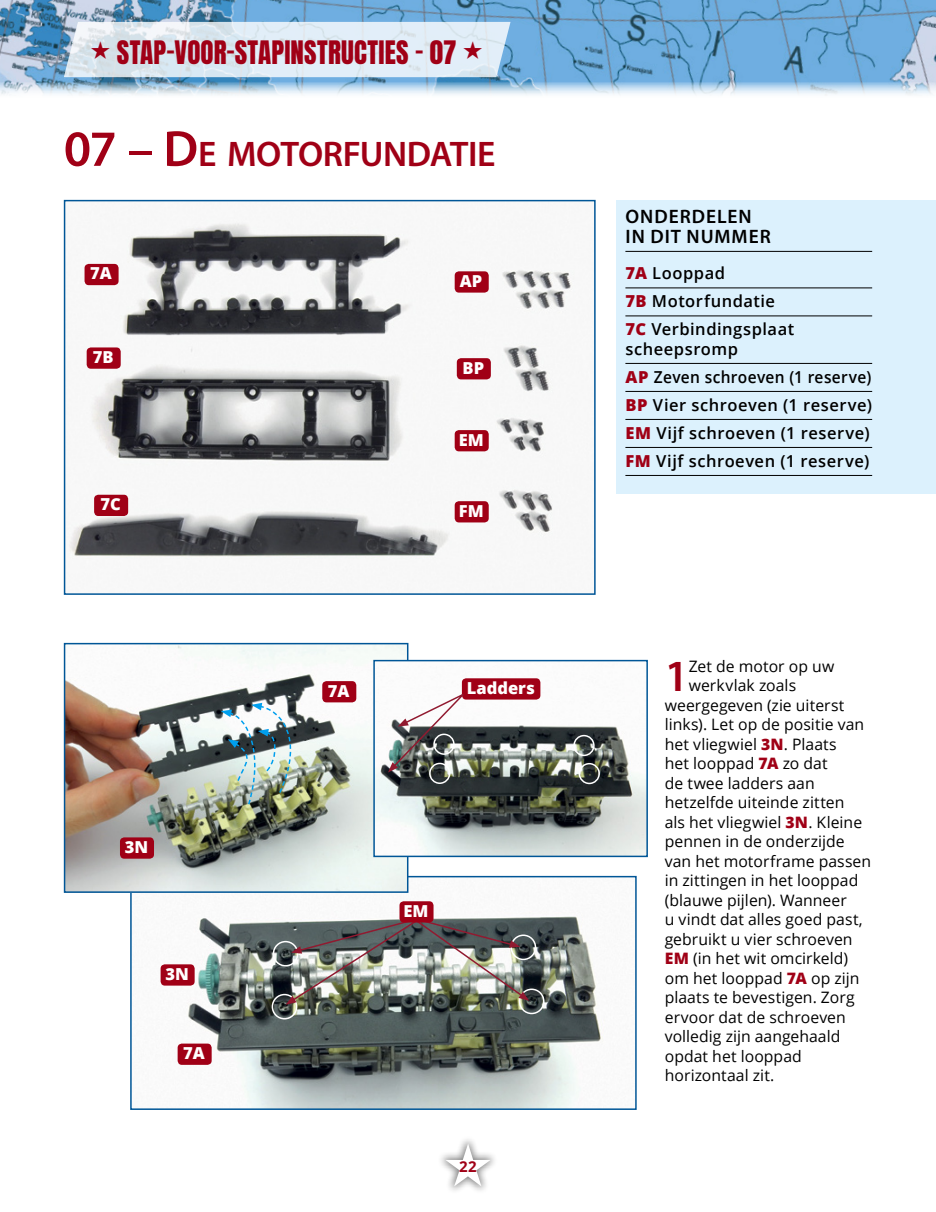
<style>
.page{position:relative;width:936px;height:1212px;background:#fff}
.page>*{position:absolute;margin:0;border:0;box-sizing:border-box;transform-origin:0 0}
.t1{font:600 44.7px "Myriad Pro";color:#a00016}
.t2{font:600 35.7px "Myriad Pro";letter-spacing:-.015em;color:#a00016}
.t3{font:27px "Anton";letter-spacing:.01em;color:#a00016}
.t4{font:600 19.5px/19.5px "Myriad Pro";letter-spacing:.05em;color:#000}
.t5{font:600 16.5px/28px "Open Sans";letter-spacing:.03em;color:#000}
.t6{font:800 16.5px "Open Sans";color:#fff}
.t7{font:15.75px "Open Sans";letter-spacing:.005em;color:#000}
.t8{font:700 15px "Open Sans";color:#a00016}
.s1{font-size:51px}
.s2{color:#fff}
.s3{font-weight:800;color:#a00016}
</style>
<div class="page">
<div style="left:617px;top:200px;width:318px;height:293px;background:#dcf1fd"></div>
<hr style="left:625px;top:251px;width:247px;height:1px;background:#000">
<hr style="left:625px;top:287px;width:247px;height:1px;background:#000">
<hr style="left:625px;top:315px;width:247px;height:1px;background:#000">
<hr style="left:625px;top:363px;width:247px;height:1px;background:#000">
<hr style="left:625px;top:391px;width:247px;height:1px;background:#000">
<hr style="left:625px;top:419px;width:247px;height:1px;background:#000">
<hr style="left:625px;top:447px;width:247px;height:1px;background:#000">
<hr style="left:625px;top:475px;width:247px;height:1px;background:#000">
<img style="left:69px;top:223px;width:505px;height:336px">
<div style="left:64px;top:200px;width:531px;height:395px;border:2px solid #005697"></div>
<div style="left:84px;top:264px;width:35px;height:21px;background:#a00016;border-radius:4px"></div>
<div style="left:454px;top:271px;width:34px;height:22px;background:#a00016;border-radius:4px"></div>
<div style="left:457px;top:358px;width:34px;height:21px;background:#a00016;border-radius:4px"></div>
<div style="left:454px;top:430px;width:34px;height:21px;background:#a00016;border-radius:4px"></div>
<div style="left:454px;top:501px;width:34px;height:21px;background:#a00016;border-radius:4px"></div>
<div style="left:87px;top:347px;width:34px;height:22px;background:#a00016;border-radius:4px"></div>
<div style="left:94px;top:495px;width:34px;height:21px;background:#a00016;border-radius:4px"></div>
<img style="left:160px;top:879px;width:445px;height:228px">
<div style="left:130px;top:876px;width:506px;height:234px;border:2px solid #005697"></div>
<div style="left:273px;top:941px;width:25px;height:25px;border:2px solid #fff;border-radius:50%"></div>
<div style="left:510px;top:934px;width:26px;height:26px;border:2px solid #fff;border-radius:50%"></div>
<div style="left:519px;top:988px;width:25px;height:26px;border:2px solid #fff;border-radius:50%"></div>
<div style="left:271px;top:994px;width:26px;height:25px;border:2px solid #fff;border-radius:50%"></div>
<img style="left:286px;top:917px;width:243px;height:88px">
<div style="left:399px;top:901px;width:34px;height:21px;background:#a00016;border-radius:4px"></div>
<div style="left:178px;top:1043px;width:34px;height:22px;background:#a00016;border-radius:4px"></div>
<div style="left:161px;top:964px;width:34px;height:21px;background:#a00016;border-radius:4px"></div>
<img style="left:67px;top:646px;width:338px;height:244px">
<div style="left:64px;top:643px;width:344px;height:250px;border:2px solid #005697"></div>
<img style="left:376px;top:663px;width:269px;height:191px">
<div style="left:373px;top:660px;width:275px;height:197px;border:2px solid #005697"></div>
<div style="left:429px;top:763px;width:21px;height:21px;border:2px solid #fff;border-radius:50%"></div>
<div style="left:578px;top:763px;width:22px;height:21px;border:2px solid #fff;border-radius:50%"></div>
<div style="left:573px;top:735px;width:21px;height:21px;border:2px solid #fff;border-radius:50%"></div>
<div style="left:462px;top:678px;width:78px;height:21px;background:#a00016;border-radius:4px"></div>
<img style="left:388px;top:689px;width:82px;height:83px">
<div style="left:120px;top:837px;width:34px;height:22px;background:#a00016;border-radius:4px"></div>
<div style="left:322px;top:681px;width:34px;height:21px;background:#a00016;border-radius:4px"></div>
<img style="left:221px;top:703px;width:83px;height:103px">
<div style="left:437px;top:1134px;width:62px;height:60px;background:#000;opacity:.5"></div>
<img style="left:0;top:0;width:935px;height:95px">
<svg style="left:64px;top:22px;width:446px;height:55px;background:#dbe7f1"></svg>
<h3 class="t3" style="left:90px;top:39px;width:394px">• STAP-VOOR-STAPINSTRUCTIES – 07 •</h3>
<h2 class="t2" style="left:64px;top:134px;width:433px"><span class="s1">07</span> <span class="s1">–</span> <span class="s1">D</span>E MOTORFUNDATIE</h2>
<p class="t6" style="left:90px;top:261px;width:23px">7A</p>
<p class="t6" style="left:93px;top:344px;width:22px">7B</p>
<p class="t6" style="left:100px;top:492px;width:22px">7C</p>
<p class="t6" style="left:125px;top:834px;width:25px">3N</p>
<p class="t6" style="left:165px;top:961px;width:25px">3N</p>
<p class="t6" style="left:183px;top:1040px;width:23px">7A</p>
<p class="t6" style="left:328px;top:678px;width:23px">7A</p>
<p class="t6" style="left:460px;top:268px;width:24px">AP</p>
<p class="t6" style="left:462px;top:355px;width:23px">BP</p>
<p class="t6" style="left:458px;top:427px;width:27px">EM</p>
<p class="t6" style="left:458px;top:498px;width:26px">FM</p>
<p class="t6" style="left:467px;top:675px;width:69px">ladders</p>
<p class="t6" style="left:403px;top:898px;width:27px">EM</p>
<p class="t8" style="left:443px;top:1155px;width:50px"><span class="s2">•</span>2 2</p>
<p class="t4" style="left:625px;top:207px;width:147px">ONDERDELEN<br>IN DIT NUMMER</p>
<p class="t5" style="left:625px;top:259px;width:170px"><span class="s3">7A</span> Looppad<br><span class="s3">7B</span> Motorfundatie<br><span class="s3">7C</span> Verbindingsplaat</p>
<p class="t5" style="left:625px;top:334px;width:248px">scheepsromp<br><span class="s3">AP</span> Zeven schroeven (1 reserve)<br><span class="s3">BP</span> Vier schroeven (1 reserve)<br><span class="s3">EM</span> Vijf schroeven (1 reserve)<br><span class="s3">FM</span> Vijf schroeven (1 reserve)</p>
<h1 class="t1" style="left:664px;top:652px;width:25px">1</h1>
<p class="t7" style="left:688px;top:655px;width:147px">Zet de motor op uw</p>
<p class="t7" style="left:688px;top:675px;width:109px">werkvlak zoals</p>
<p class="t7" style="left:664px;top:694px;width:181px">weergegeven (zie uiterst</p>
<p class="t7" style="left:664px;top:714px;width:201px">links). Let op de positie van</p>
<p class="t7" style="left:664px;top:733px;width:173px">het vliegwiel <span class="s3">3N</span>. Plaats</p>
<p class="t7" style="left:664px;top:753px;width:164px">het looppad <span class="s3">7A</span> zo dat</p>
<p class="t7" style="left:664px;top:772px;width:151px">de twee ladders aan</p>
<p class="t7" style="left:664px;top:792px;width:181px">hetzelfde uiteinde zitten</p>
<p class="t7" style="left:664px;top:811px;width:199px">als het vliegwiel <span class="s3">3N</span>. Kleine</p>
<p class="t7" style="left:664px;top:831px;width:181px">pennen in de onderzijde</p>
<p class="t7" style="left:664px;top:850px;width:208px">van het motorframe passen</p>
<p class="t7" style="left:664px;top:870px;width:195px">in zittingen in het looppad</p>
<p class="t7" style="left:664px;top:889px;width:184px">(blauwe pijlen). Wanneer</p>
<p class="t7" style="left:664px;top:909px;width:199px">u vindt dat alles goed past,</p>
<p class="t7" style="left:664px;top:928px;width:189px">gebruikt u vier schroeven</p>
<p class="t7" style="left:664px;top:948px;width:185px"><span class="s3">EM</span> (in het wit omcirkeld)</p>
<p class="t7" style="left:664px;top:967px;width:196px">om het looppad <span class="s3">7A</span> op zijn</p>
<p class="t7" style="left:664px;top:987px;width:191px">plaats te bevestigen. Zorg</p>
<p class="t7" style="left:664px;top:1006px;width:183px">ervoor dat de schroeven</p>
<p class="t7" style="left:664px;top:1026px;width:177px">volledig zijn aangehaald</p>
<p class="t7" style="left:664px;top:1045px;width:139px">opdat het looppad</p>
<p class="t7" style="left:664px;top:1065px;width:111px">horizontaal zit.</p>
</div>
